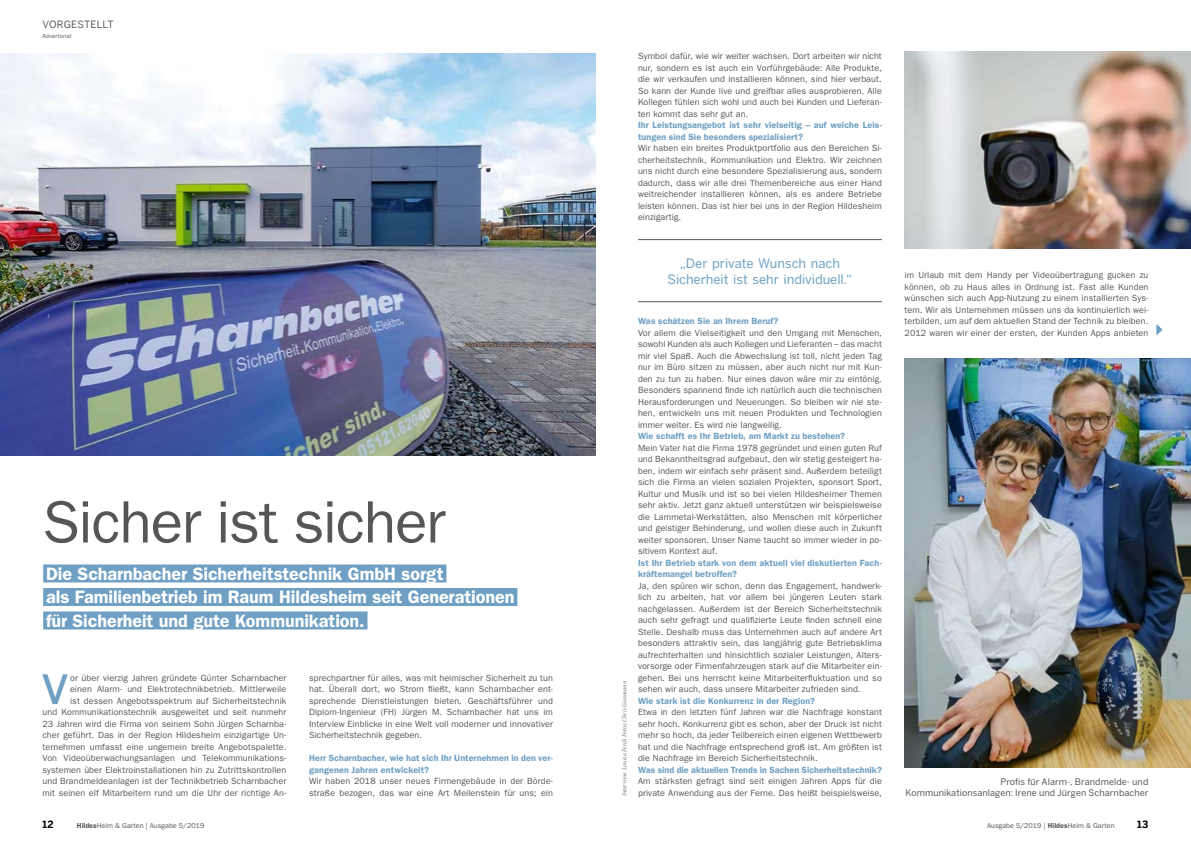
<style>
.page{position:relative;width:1191px;height:842px;background:#fff}
.page>*{position:absolute;margin:0;border:0;box-sizing:border-box;transform-origin:0 0}
.t1{font:60px "ITC Franklin Gothic Std";letter-spacing:-.02em;color:#555756}
.t2{font:500 40.1px "Benton Sans";color:#6fa0c3}
.t3{font:600 18px/23.5px "ITC Franklin Gothic Std";letter-spacing:-.005em;color:#fff}
.t4{font:13px/16px "Benton Sans";letter-spacing:-.005em;color:#6fa0c3;text-align:center}
.t5{font:10px "Benton Sans";letter-spacing:.01em;color:#555756}
.t6{font:700 10px "Benton Sans";color:#000}
.t7{font:9px/11.5px "ITC Franklin Gothic Std";letter-spacing:.01em;color:#555756;text-align:justify}
.t8{font:600 9px/11.5px "ITC Franklin Gothic Std";letter-spacing:.01em;color:#6fa0c3}
.t9{font:9px "Benton Sans";letter-spacing:.01em;color:#555756}
.t10{font:7.2px "ITC Franklin Gothic Std";color:#555756}
.t11{font:italic condensed 6.5px "Minion Pro";letter-spacing:.02em;color:#6f7070}
.t12{font:6px "ITC Franklin Gothic Std";letter-spacing:.02em;color:#555756}
.s1{font-weight:600}
</style>
<div class="page">
<svg style="left:1156px;top:324px;width:6px;height:11px"></svg>
<img style="left:0;top:53px;width:595px;height:403px">
<img style="left:904px;top:52px;width:287px;height:196px">
<img style="left:904px;top:359px;width:287px;height:408px">
<div style="left:43px;top:564px;width:403px;height:18px;background:#6fa0c3"></div>
<div style="left:43px;top:588px;width:474px;height:18px;background:#6fa0c3"></div>
<div style="left:43px;top:611px;width:324px;height:18px;background:#6fa0c3"></div>
<hr style="left:638px;top:239px;width:244px;height:1px;background:#555756">
<hr style="left:638px;top:301px;width:244px;height:1px;background:#555756">
<p class="t5" style="left:43px;top:18px;width:73px">VORGESTELLT</p>
<p class="t12" style="left:42px;top:32px;width:31px">Advertorial</p>
<h1 class="t1" style="left:43px;top:488px;width:404px">Sicher ist sicher</h1>
<h3 class="t3" style="left:46px;top:562px;width:470px">Die Scharnbacher Sicherheitstechnik GmbH sorgt<br>als Familienbetrieb im Raum Hildesheim seit Generationen für Sicherheit und gute Kommunikation.</h3>
<h2 class="t2" style="left:42px;top:665px;width:29px">V</h2>
<p class="t7" style="left:43px;top:672px;width:245px;text-align:right">or über vierzig Jahren gründete Günter Scharnbacher<br>einen Alarm- und Elektrotechnikbetrieb. Mittlerweile<br>ist dessen Angebotsspektrum auf Sicherheitstechnik<br>und Kommunikationstechnik ausgeweitet und seit nunmehr 23 Jahren wird die Firma von seinem Sohn Jürgen Scharnba&shy;cher geführt. Das in der Region Hildesheim einzigartige Un&shy;ternehmen umfasst eine ungemein breite Angebotspalette.<br>Von Videoüberwachungsanlagen und Telekommunikations&shy;systemen über Elektroinstallationen hin zu Zutrittskontrollen und Brandmeldeanlagen ist der Technikbetrieb Scharnbacher mit seinen elf Mitarbeitern rund um die Uhr der richtige An-</p>
<p class="t7" style="left:309px;top:672px;width:245px">sprechpartner für alles, was mit heimischer Sicherheit zu tun hat. Überall dort, wo Strom fließt, kann Scharnbacher ent&shy;sprechende Dienstleistungen bieten. Geschäftsführer und Diplom-Ingenieur (FH) Jürgen M. Scharnbacher hat uns im Interview Einblicke in eine Welt voll moderner und innovativer Sicherheitstechnik gegeben.</p>
<p class="t8" style="left:309px;top:752px;width:245px">Herr Scharnbacher, wie hat sich Ihr Unternehmen in den ver&shy;gangenen Jahren entwickelt?</p>
<p class="t7" style="left:309px;top:775px;width:245px">Wir haben 2018 unser neues Firmengebäude in der Börde&shy;straße bezogen, das war eine Art Meilenstein für uns; ein</p>
<p class="t7" style="left:638px;top:51px;width:245px">Symbol dafür, wie wir weiter wachsen. Dort arbeiten wir nicht nur, sondern es ist auch ein Vorführgebäude: Alle Produkte, die wir verkaufen und installieren können, sind hier verbaut.<br>So kann der Kunde live und greifbar alles ausprobieren. Alle Kollegen fühlen sich wohl und auch bei Kunden und Lieferan&shy;ten kommt das sehr gut an.</p>
<p class="t8" style="left:638px;top:120px;width:245px">Ihr Leistungsangebot ist sehr vielseitig – auf welche Leis&shy;tungen sind Sie besonders spezialisiert?</p>
<p class="t7" style="left:638px;top:143px;width:245px">Wir haben ein breites Produktportfolio aus den Bereichen Si&shy;cherheitstechnik, Kommunikation und Elektro. Wir zeichnen uns nicht durch eine besondere Spezialisierung aus, sondern dadurch, dass wir alle drei Themenbereiche aus einer Hand weitreichender installieren können, als es andere Betriebe leisten können. Das ist hier bei uns in der Region Hildesheim einzigartig.</p>
<h3 class="t4" style="left:667px;top:255px;width:186px">„Der private Wunsch nach<br>Sicherheit ist sehr individuell.“</h3>
<p class="t11" style="left:620px;top:796px;width:117px;rotate:-90deg">Interview: Louisa Ferch Fotos: Chris Gossmann</p>
<p class="t8" style="left:638px;top:315px;width:142px">Was schätzen Sie an Ihrem Beruf?</p>
<p class="t7" style="left:638px;top:327px;width:245px">Vor allem die Vielseitigkeit und den Umgang mit Menschen, sowohl Kunden als auch Kollegen und Lieferanten – das macht mir viel Spaß. Auch die Abwechslung ist toll, nicht jeden Tag nur im Büro sitzen zu müssen, aber auch nicht nur mit Kun&shy;den zu tun zu haben. Nur eines davon wäre mir zu eintönig.<br>Besonders spannend finde ich natürlich auch die technischen Herausforderungen und Neuerungen. So bleiben wir nie ste&shy;hen, entwickeln uns mit neuen Produkten und Technologien immer weiter. Es wird nie langweilig.</p>
<p class="t8" style="left:638px;top:430px;width:209px">Wie schafft es Ihr Betrieb, am Markt zu bestehen?</p>
<p class="t7" style="left:638px;top:442px;width:245px">Mein Vater hat die Firma 1978 gegründet und einen guten Ruf und Bekanntheitsgrad aufgebaut, den wir stetig gesteigert ha&shy;ben, indem wir einfach sehr präsent sind. Außerdem beteiligt sich die Firma an vielen sozialen Projekten, sponsort Sport, Kultur und Musik und ist so bei vielen Hildesheimer Themen sehr aktiv. Jetzt ganz aktuell unterstützen wir beispielsweise die Lammetal-Werkstätten, also Menschen mit körperlicher und geistiger Behinderung, und wollen diese auch in Zukunft weiter sponsoren. Unser Name taucht so immer wieder in po&shy;sitivem Kontext auf.</p>
<p class="t8" style="left:638px;top:557px;width:245px">Ist Ihr Betrieb stark von dem aktuell viel diskutierten Fach&shy;kräftemangel betroffen?</p>
<p class="t7" style="left:638px;top:580px;width:245px">Ja, den spüren wir schon, denn das Engagement, handwerk&shy;lich zu arbeiten, hat vor allem bei jüngeren Leuten stark nachgelassen. Außerdem ist der Bereich Sicherheitstechnik auch sehr gefragt und qualifizierte Leute finden schnell eine Stelle. Deshalb muss das Unternehmen auch auf andere Art besonders attraktiv sein, das langjährig gute Betriebsklima aufrechterhalten und hinsichtlich sozialer Leistungen, Alters&shy;vorsorge oder Firmenfahrzeugen stark auf die Mitarbeiter ein&shy;gehen. Bei uns herrscht keine Mitarbeiterfluktuation und so sehen wir auch, dass unsere Mitarbeiter zufrieden sind.</p>
<p class="t8" style="left:638px;top:695px;width:178px">Wie stark ist die Konkurrenz in der Region?</p>
<p class="t7" style="left:638px;top:706px;width:245px">Etwa in den letzten fünf Jahren war die Nachfrage konstant sehr hoch. Konkurrenz gibt es schon, aber der Druck ist nicht mehr so hoch, da jeder Teilbereich einen eigenen Wettbewerb hat und die Nachfrage entsprechend groß ist. Am größten ist die Nachfrage im Bereich Sicherheitstechnik.</p>
<p class="t8" style="left:638px;top:764px;width:245px">Was sind die aktuellen Trends in Sachen Sicherheitstechnik?</p>
<p class="t7" style="left:638px;top:775px;width:245px">Am stärksten gefragt sind seit einigen Jahren Apps für die private Anwendung aus der Ferne. Das heißt beispielsweise,</p>
<p class="t7" style="left:904px;top:269px;width:245px">im Urlaub mit dem Handy per Videoübertragung gucken zu können, ob zu Haus alles in Ordnung ist. Fast alle Kunden wünschen sich auch App-Nutzung zu einem installierten Sys&shy;tem. Wir als Unternehmen müssen uns da kontinuierlich wei&shy;terbilden, um auf dem aktuellen Stand der Technik zu bleiben.<br>2012 waren wir einer der ersten, der Kunden Apps anbieten</p>
<p class="t9" style="left:1000px;top:776px;width:149px">Profis für Alarm-, Brandmelde- und</p>
<p class="t9" style="left:905px;top:787px;width:244px">Kommunikationsanlagen: Irene und Jürgen Scharnbacher</p>
<p class="t6" style="left:43px;top:818px;width:12px">12</p>
<p class="t10" style="left:77px;top:821px;width:129px"><span class="s1">Hildes</span>Heim &amp; Garten | Ausgabe 5/2019</p>
<p class="t10" style="left:987px;top:821px;width:129px">Ausgabe 5/2019 | <span class="s1">Hildes</span>Heim &amp; Garten</p>
<p class="t6" style="left:1137px;top:818px;width:13px">13</p>
</div>
